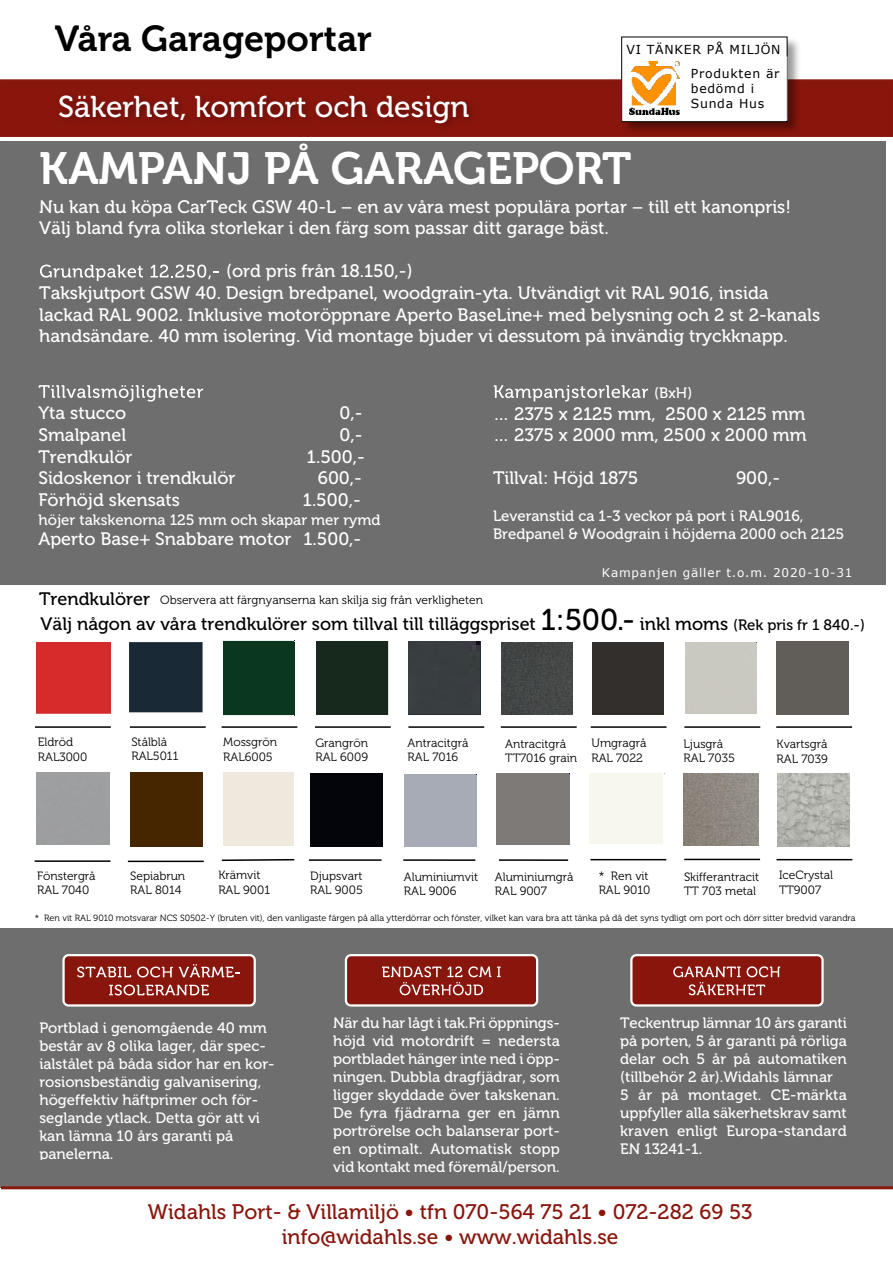
<style>
.page{position:relative;width:893px;height:1263px;background:#fff}
.page>*{position:absolute;margin:0;border:0;box-sizing:border-box;transform-origin:0 0}
.t1{font:45px "Museo 700";color:#fff}
.t2{font:36px "Museo 700";color:#000}
.t3{font:30px "Museo 500";color:#fff}
.t4{font:21px/25.2px "Museo 500";color:#89160d;text-align:center}
.t5{font:18px/21.6px "Museo 500";color:#fff}
.t6{font:18px/25.5px "Museo 500";color:#000}
.t7{font:15px/18px "Museo 500";color:#fff}
.t8{font:12.45px/24px "Verdana";letter-spacing:.06em;color:#000;text-align:right}
.t9{font:12px/14.4px "Museo 300";color:#000}
.t10{font:12px "Verdana";letter-spacing:.07em;color:#fefefe}
.t11{font:9px "Museo 300";color:#000}
.s1{font-size:30px}
.s2{font-size:15px}
</style>
<div class="page">
<div style="left:0;top:141px;width:886px;height:444px;background:#6e6e6e"></div>
<div style="left:0;top:928px;width:893px;height:260px;background:#6e6e6e"></div>
<div style="left:0;top:79px;width:893px;height:58px;background:#89160d;border:2px solid #89160d"></div>
<img style="left:52px;top:80px;width:449px;height:56px">
<div style="left:62px;top:954px;width:194px;height:52px;background:#89160d;border:2px solid #fefefe;border-radius:5px"></div>
<svg style="left:77px;top:966px;width:54px;height:11px"></svg>
<svg style="left:137px;top:966px;width:36px;height:11px"></svg>
<svg style="left:179px;top:964px;width:61px;height:13px"></svg>
<svg style="left:109px;top:984px;width:100px;height:11px"></svg>
<svg style="left:108px;top:1041px;width:7px;height:11px"></svg>
<div style="left:345px;top:954px;width:193px;height:52px;background:#89160d;border:2px solid #fefefe;border-radius:5px"></div>
<svg style="left:497px;top:966px;width:4px;height:11px"></svg>
<svg style="left:382px;top:966px;width:109px;height:29px"></svg>
<hr style="left:1px;top:1186px;width:892px;height:3px;background:#89160d">
<div style="left:630px;top:954px;width:194px;height:52px;background:#89160d;border:2px solid #fefefe;border-radius:5px"></div>
<svg style="left:673px;top:966px;width:107px;height:29px"></svg>
<svg style="left:40px;top:265px;width:103px;height:16px"></svg>
<svg style="left:150px;top:265px;width:69px;height:14px"></svg>
<svg style="left:39px;top:385px;width:164px;height:17px"></svg>
<img style="left:619px;top:36px;width:184px;height:101px">
<div style="left:622px;top:37px;width:165px;height:85px;background:#fff"></div>
<div style="left:621px;top:37px;width:166px;height:85px;border:1px solid #000"></div>
<img style="left:629px;top:62px;width:50px;height:53px">
<div style="left:223px;top:641px;width:72px;height:74px;background:#0a381f"></div>
<div style="left:316px;top:642px;width:72px;height:73px;background:#17291c"></div>
<img style="left:409px;top:641px;width:72px;height:73px">
<div style="left:776px;top:641px;width:73px;height:73px;background:#615e59"></div>
<div style="left:310px;top:774px;width:73px;height:73px;background:#03050a"></div>
<img style="left:501px;top:642px;width:72px;height:73px">
<div style="left:409px;top:641px;width:71px;height:72px;background:#393e41"></div>
<img style="left:683px;top:773px;width:76px;height:72px">
<img style="left:777px;top:774px;width:72px;height:72px">
<hr style="left:35px;top:726px;width:76px;height:2px;background:#000">
<hr style="left:315px;top:726px;width:76px;height:2px;background:#000">
<hr style="left:222px;top:726px;width:75px;height:2px;background:#000">
<hr style="left:130px;top:726px;width:76px;height:2px;background:#000">
<hr style="left:408px;top:726px;width:76px;height:2px;background:#000">
<hr style="left:501px;top:726px;width:76px;height:2px;background:#000">
<hr style="left:591px;top:726px;width:76px;height:2px;background:#000">
<hr style="left:684px;top:726px;width:76px;height:2px;background:#000">
<hr style="left:776px;top:726px;width:76px;height:2px;background:#000">
<hr style="left:35px;top:860px;width:76px;height:2px;background:#000">
<hr style="left:128px;top:861px;width:76px;height:1px;background:#000">
<svg style="left:221px;top:858px;width:74px;height:4px"></svg>
<hr style="left:309px;top:859px;width:73px;height:2px;background:#000">
<hr style="left:403px;top:859px;width:72px;height:2px;background:#000">
<hr style="left:499px;top:859px;width:69px;height:2px;background:#000">
<hr style="left:590px;top:859px;width:76px;height:1px;background:#000">
<hr style="left:684px;top:859px;width:76px;height:1px;background:#000">
<hr style="left:776px;top:859px;width:76px;height:1px;background:#000">
<svg style="left:494px;top:385px;width:154px;height:17px"></svg>
<div style="left:37px;top:642px;width:74px;height:71px;background:#d62b2b"></div>
<div style="left:130px;top:642px;width:72px;height:71px;background:#192a36"></div>
<div style="left:592px;top:642px;width:72px;height:72px;background:#332f2c"></div>
<div style="left:130px;top:772px;width:72px;height:74px;background:#462501"></div>
<h2 class="t2" style="left:55px;top:24px;width:319px">Våra Garageportar</h2>
<h3 class="t3" style="left:58px;top:94px;width:412px">Säkerhet, komfort och design</h3>
<p class="t8" style="left:626px;top:39px;width:156px">VI TÄNKER PÅ MILJÖN<br>Produkten är</p>
<p class="t8" style="left:691px;top:82px;width:75px;line-height:15.1px;text-align:left">bedömd i<br>Sunda Hus</p>
<h1 class="t1" style="left:39px;top:150px;width:594px">KAMPANJ PÅ GARAGEPORT</h1>
<p class="t5" style="left:39px;top:197px;width:753px">Nu kan du köpa CarTeck GSW 40-L – en av våra mest populära portar – till ett kanonpris!<br>Välj bland fyra olika storlekar i den färg som passar ditt garage bäst.</p>
<p class="t5" style="left:39px;top:262px;width:782px;text-indent:187px">(ord pris från 18.150,-)<br>Takskjutport GSW 40. Design bredpanel, woodgrain-yta. Utvändigt vit RAL 9016, insida lackad RAL 9002. Inklusive motoröppnare Aperto BaseLine+ med belysning och 2 st 2-kanals handsändare. 40 mm isolering. Vid montage bjuder vi dessutom på invändig tryckknapp.</p>
<p class="t5" style="left:38px;top:404px;width:89px">Yta stucco</p>
<p class="t5" style="left:340px;top:404px;width:25px">0,-</p>
<p class="t5" style="left:38px;top:426px;width:89px">Smalpanel</p>
<p class="t5" style="left:339px;top:426px;width:25px">0,-</p>
<p class="t5" style="left:38px;top:447px;width:95px">Trendkulör</p>
<p class="t5" style="left:307px;top:447px;width:59px">1.500,-</p>
<p class="t5" style="left:38px;top:469px;width:198px">Sidoskenor i trendkulör</p>
<p class="t5" style="left:318px;top:469px;width:46px">600,-</p>
<p class="t5" style="left:38px;top:490px;width:143px">Förhöjd skensats</p>
<p class="t5" style="left:303px;top:490px;width:59px">1.500,-</p>
<p class="t7" style="left:38px;top:512px;width:344px">höjer takskenorna 125 mm och skapar mer rymd</p>
<p class="t5" style="left:38px;top:530px;width:324px">Aperto Base+ Snabbare motor 1.500,-</p>
<p class="t7" style="left:654px;top:385px;width:40px">(BxH)</p>
<p class="t5" style="left:493px;top:404px;width:315px">… 2375 x 2125 mm, 2500 x 2125 mm … 2375 x 2000 mm, 2500 x 2000 mm</p>
<p class="t5" style="left:493px;top:469px;width:147px">Tillval: Höjd 1875</p>
<p class="t5" style="left:736px;top:469px;width:46px">900,-</p>
<p class="t7" style="left:493px;top:508px;width:353px">Leveranstid ca 1-3 veckor på port i RAL9016,<br>Bredpanel &amp; Woodgrain i höjderna 2000 och 2125</p>
<p class="t10" style="left:602px;top:567px;width:252px">Kampanjen gäller t.o.m. 2020-10-31</p>
<p class="t6" style="left:39px;top:587px;width:827px">Trendkulörer<br>Välj någon av våra trendkulörer som tillval till tilläggspriset <span class="s1">1:500.-</span> inkl moms <span class="s2">(Rek pris fr 1 840.-)</span></p>
<p class="t9" style="left:160px;top:594px;width:324px">Observera att färgnyanserna kan skilja sig från verkligheten</p>
<p class="t9" style="left:38px;top:736px;width:51px">Eldröd<br>RAL3000</p>
<p class="t9" style="left:131px;top:735px;width:48px">Stålblå<br>RAL5011</p>
<p class="t9" style="left:223px;top:736px;width:55px">Mossgrön<br>RAL6005</p>
<p class="t9" style="left:315px;top:737px;width:54px">Grangrön<br>RAL 6009</p>
<p class="t9" style="left:408px;top:737px;width:62px">Antracitgrå<br>RAL 7016</p>
<p class="t9" style="left:591px;top:737px;width:57px">Umgragrå<br>RAL 7022</p>
<p class="t9" style="left:683px;top:737px;width:53px">Ljusgrå<br>RAL 7035</p>
<p class="t9" style="left:777px;top:738px;width:53px">Kvartsgrå<br>RAL 7039</p>
<p class="t9" style="left:505px;top:738px;width:73px">Antracitgrå<br>TT7016 grain</p>
<p class="t9" style="left:599px;top:870px;width:53px">* Ren vit<br>RAL 9010</p>
<p class="t9" style="left:779px;top:869px;width:56px">IceCrystal<br>TT9007</p>
<p class="t9" style="left:37px;top:870px;width:60px">Fönstergrå<br>RAL 7040</p>
<p class="t9" style="left:130px;top:870px;width:57px">Sepiabrun<br>RAL 8014</p>
<p class="t9" style="left:218px;top:869px;width:53px">Krämvit<br>RAL 9001</p>
<p class="t9" style="left:310px;top:870px;width:54px">Djupsvart<br>RAL 9005</p>
<p class="t9" style="left:404px;top:870px;width:76px">Aluminiumvit<br>RAL 9006</p>
<p class="t9" style="left:495px;top:871px;width:80px">Aluminiumgrå<br>RAL 9007</p>
<p class="t9" style="left:684px;top:870px;width:77px">Skifferantracit<br>TT 703 metal</p>
<p class="t11" style="left:35px;top:914px;width:822px">* Ren vit RAL 9010 motsvarar NCS S0502-Y (bruten vit), den vanligaste färgen på alla ytterdörrar och fönster, vilket kan vara bra att tänka på då det syns tydligt om port och dörr sitter bredvid varandra</p>
<p class="t7" style="left:39px;top:1021px;width:237px">Portblad i genomgående 40 mm består av olika lager, där spec&shy;ialstålet på båda sidor har en kor&shy;rosionsbeständig galvanisering, högeffektiv häftprimer och för&shy;seglande ytlack. Detta gör att vi kan lämna 10 års garanti på panelerna.</p>
<p class="t7" style="left:333px;top:1015px;width:228px;text-align:justify">När du har lågt i tak.Fri öppnings&shy;höjd vid motordrift = nedersta portbladet hänger inte ned i öpp&shy;ningen. Dubbla dragfjädrar, som ligger skyddade över takskenan.<br>De fyra fjädrarna ger en jämn portrörelse och balanserar port&shy;en optimalt. Automatisk stopp vid kontakt med föremål/person.</p>
<p class="t7" style="left:620px;top:1015px;width:228px">Teckentrup lämnar 10 års garanti på porten, 5 år garanti på rörliga delar och 5 år på automatiken (tillbehör 2 år).Widahls lämnar<br>5 år på montaget. CE-märkta uppfyller alla säkerhetskrav samt kraven enligt Europa-standard<br>EN 13241-1.</p>
<h3 class="t4" style="left:148px;top:1201px;width:606px">Widahls Port- &amp; Villamiljö • tfn 070-564 75 21 • 072-282 69 53 info@widahls.se • www.widahls.se</h3>
</div>
